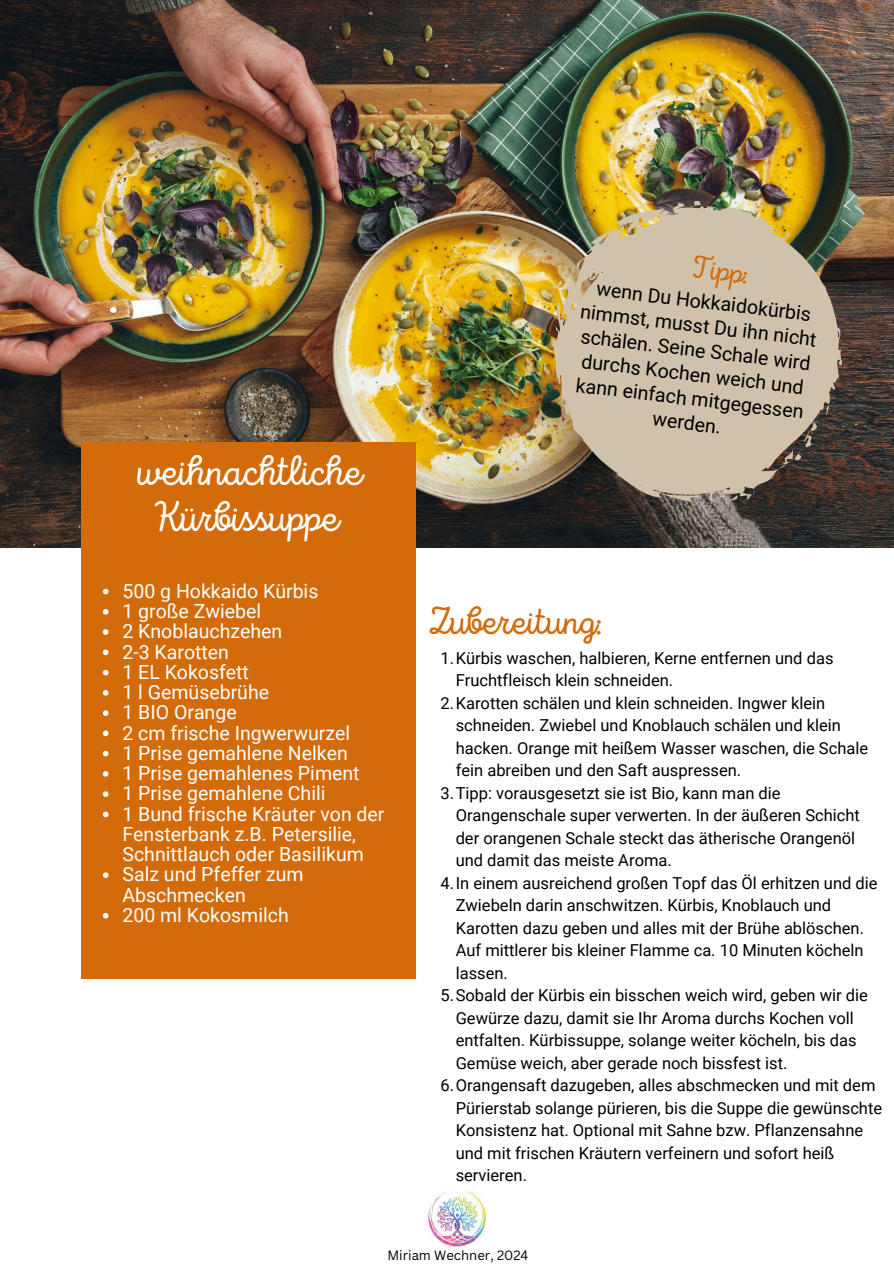
<style>
.page{position:relative;width:894px;height:1264px;background:#fff}
.page>*{position:absolute;margin:0;border:0;box-sizing:border-box;transform-origin:0 0}
.t1{font:42.45px/46.2px "Intro Script";color:#fff;text-align:center}
.t2{font:39.15px "Intro Script";color:#d36b0a}
.t3{font:31.95px "Intro Script";color:#d36b0a}
.t4{font:19.65px/24.5px "Roboto";color:#000;text-align:center}
.t5{font:19.5px/20.2px "Roboto";color:#fff}
.t6{font:16.5px "Roboto";color:#000}
.t7{font:13.05px "Canva Sans";color:#000}
</style>
<div class="page">
<img style="left:0;top:0;width:893px;height:547px">
<div style="left:82px;top:442px;width:334px;height:536px;background:#d36b0a"></div>
<svg style="left:689px;top:200px;width:30px;height:3px"></svg>
<svg style="left:552px;top:203px;width:290px;height:299px;background:#b4a68b"></svg>
<svg style="left:103px;top:588px;width:5px;height:6px"></svg>
<svg style="left:103px;top:609px;width:5px;height:5px"></svg>
<svg style="left:103px;top:629px;width:5px;height:6px"></svg>
<svg style="left:103px;top:649px;width:5px;height:6px"></svg>
<svg style="left:103px;top:669px;width:5px;height:6px"></svg>
<svg style="left:103px;top:690px;width:5px;height:5px"></svg>
<svg style="left:103px;top:710px;width:5px;height:6px"></svg>
<svg style="left:103px;top:730px;width:5px;height:6px"></svg>
<svg style="left:103px;top:750px;width:5px;height:6px"></svg>
<svg style="left:103px;top:771px;width:5px;height:5px"></svg>
<svg style="left:103px;top:791px;width:5px;height:6px"></svg>
<svg style="left:103px;top:811px;width:5px;height:6px"></svg>
<svg style="left:103px;top:872px;width:5px;height:6px"></svg>
<svg style="left:103px;top:912px;width:5px;height:6px"></svg>
<img style="left:427px;top:1190px;width:61px;height:57px">
<h1 class="t1" style="left:136px;top:448px;width:226px">weihnachtliche<br>Kürbissuppe</h1>
<p class="t5" style="left:122px;top:580px;width:263px">500 g Hokkaido Kürbis<br>1 große Zwiebel<br>2 Knoblauchzehen<br>2-3 Karotten<br>1 EL Kokosfett<br>1 l Gemüsebrühe<br>1 BIO Orange<br>2 cm frische Ingwerwurzel<br>1 Prise gemahlene Nelken<br>1 Prise gemahlenes Piment<br>1 Prise gemahlene Chili<br>1 Bund frische Kräuter von der<br>Fensterbank z.B. Petersilie,<br>Schnittlauch oder Basilikum<br>Salz und Pfeffer zum<br>Abschmecken<br>200 ml Kokosmilch</p>
<h3 class="t3" style="left:693px;top:248px;width:59px;rotate:7deg">Tipp:</h3>
<p class="t4" style="left:585px;top:273px;width:239px;rotate:7deg">wenn Du Hokkaidokürbis nimmst, musst Du ihn nicht schälen. Seine Schale wird durchs Kochen weich und kann einfach mitgegessen werden.</p>
<h2 class="t2" style="left:427px;top:598px;width:176px">Zubereitung:</h2>
<p class="t6" style="left:440px;top:646px;width:394px">1.Kürbis waschen, halbieren, Kerne entfernen und das</p>
<p class="t6" style="left:455px;top:668px;width:219px">Fruchtfleisch klein schneiden.</p>
<p class="t6" style="left:440px;top:691px;width:386px">2.Karotten schälen und klein schneiden. Ingwer klein</p>
<p class="t6" style="left:455px;top:713px;width:387px">schneiden. Zwiebel und Knoblauch schälen und klein</p>
<p class="t6" style="left:455px;top:736px;width:414px">hacken. Orange mit heißem Wasser waschen, die Schale</p>
<p class="t6" style="left:455px;top:758px;width:287px">fein abreiben und den Saft auspressen.</p>
<p class="t6" style="left:440px;top:781px;width:341px">3.Tipp: vorausgesetzt sie ist Bio, kann man die</p>
<p class="t6" style="left:455px;top:803px;width:406px">Orangenschale super verwerten. In der äußeren Schicht</p>
<p class="t6" style="left:455px;top:826px;width:401px">der orangenen Schale steckt das ätherische Orangenöl</p>
<p class="t6" style="left:455px;top:848px;width:217px">und damit das meiste Aroma.</p>
<p class="t6" style="left:440px;top:871px;width:438px">4.In einem ausreichend großen Topf das Öl erhitzen und die</p>
<p class="t6" style="left:455px;top:893px;width:377px">Zwiebeln darin anschwitzen. Kürbis, Knoblauch und</p>
<p class="t6" style="left:455px;top:916px;width:410px">Karotten dazu geben und alles mit der Brühe ablöschen.</p>
<p class="t6" style="left:455px;top:938px;width:409px">Auf mittlerer bis kleiner Flamme ca. 10 Minuten köcheln</p>
<p class="t6" style="left:455px;top:961px;width:54px">lassen.</p>
<p class="t6" style="left:440px;top:983px;width:429px">5.Sobald der Kürbis ein bisschen weich wird, geben wir die</p>
<p class="t6" style="left:455px;top:1006px;width:399px">Gewürze dazu, damit sie Ihr Aroma durchs Kochen voll</p>
<p class="t6" style="left:455px;top:1028px;width:402px">entfalten. Kürbissuppe, solange weiter köcheln, bis das</p>
<p class="t6" style="left:455px;top:1051px;width:333px">Gemüse weich, aber gerade noch bissfest ist.</p>
<p class="t6" style="left:440px;top:1073px;width:436px">6.Orangensaft dazugeben, alles abschmecken und mit dem</p>
<p class="t6" style="left:455px;top:1096px;width:428px">Pürierstab solange pürieren, bis die Suppe die gewünschte</p>
<p class="t6" style="left:455px;top:1118px;width:409px">Konsistenz hat. Optional mit Sahne bzw. Pflanzensahne</p>
<p class="t6" style="left:455px;top:1141px;width:380px">und mit frischen Kräutern verfeinern und sofort heiß</p>
<p class="t6" style="left:455px;top:1163px;width:73px">servieren.</p>
<p class="t7" style="left:387px;top:1247px;width:142px">Miriam Wechner, 2024</p>
</div>
